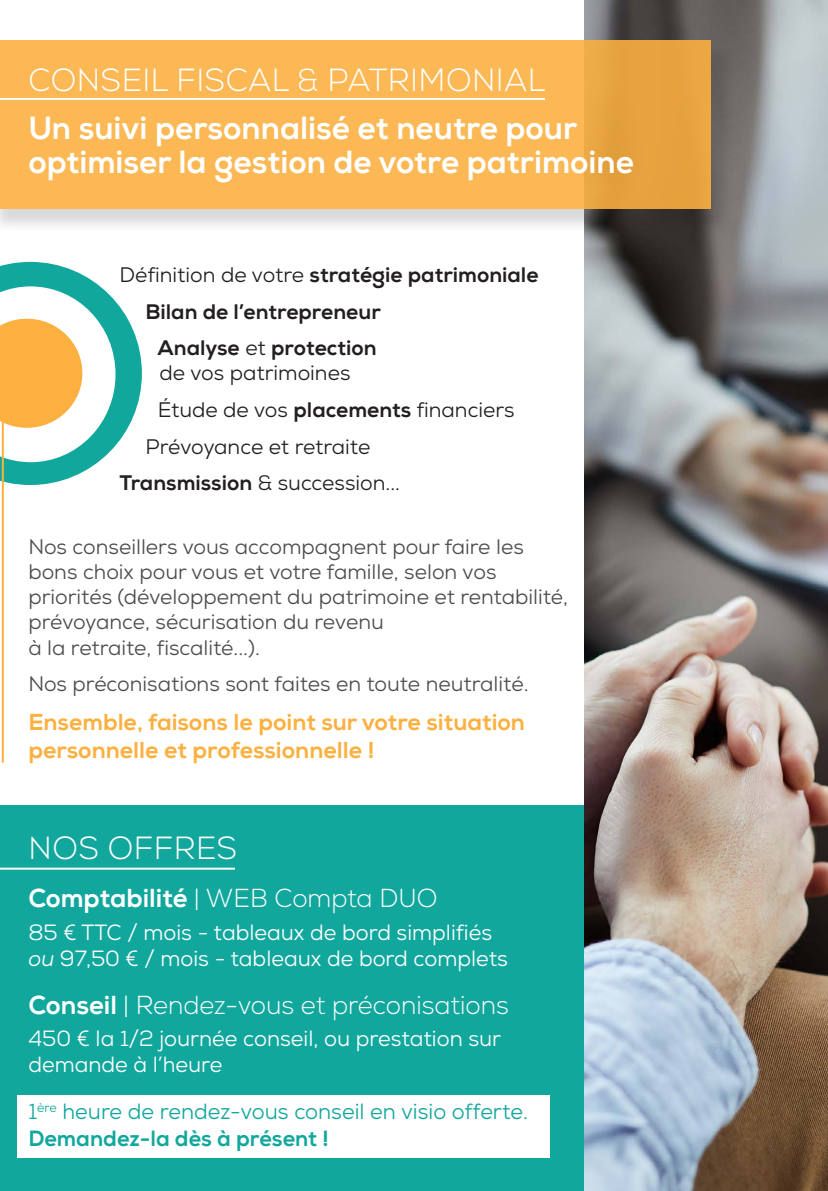
<style>
.page{position:relative;width:828px;height:1191px;background:#fff}
.page>*{position:absolute;margin:0;border:0;box-sizing:border-box;transform-origin:0 0}
.t1{font:32px/34px "Nexa X Bold";color:#fff}
.t2{font:300 32px "Nexa";letter-spacing:.015em;color:#fff}
.t3{font:300 26px "Nexa";color:#fff}
.t4{font:23px/27.6px "Nexa X Bold";color:#fbb03f}
.t5{font:22px/26.4px "Nexa";color:#fff}
.t6{font:22px/26.4px "Nexa";color:#12a79d}
.t7{font:21px/25.2px "Nexa";color:#4b4c4d}
.t8{font:21px/25.2px "Nexa";color:#231f20}
.t9{font:21px "Nexa X Bold";color:#231f20}
.s1{font-family:"Nexa"}
.s2{font-family:"Nexa X Bold"}
.s3{font-family:"Nexa X Bold";font-weight:400}
.s4{font-style:italic}
</style>
<div class="page">
<div style="left:0;top:805px;width:584px;height:386px;background:#12a79d"></div>
<img style="left:584px;top:0;width:244px;height:1191px">
<div style="left:0;top:44px;width:735px;height:190px;background:#231f20;opacity:.2"></div>
<div style="left:0;top:41px;width:710px;height:168px;background:linear-gradient(to right,#ffbe5a,#eeab47)"></div>
<hr style="left:0;top:98px;width:545px;height:2px;background:#fff">
<div style="left:17px;top:1095px;width:532px;height:62px;background:#fff"></div>
<hr style="left:0;top:867px;width:235px;height:2px;background:#fff">
<svg style="left:0;top:261px;width:142px;height:233px"></svg>
<hr style="left:2px;top:364px;width:2px;height:398px;background:#fbb03f">
<p class="t2" style="left:29px;top:61px;width:518px">CONSEIL FISCAL &amp; PATRIMONIAL</p>
<p class="t1" style="left:28px;top:111px;width:607px">Un suivi personnalisé et neutre pour optimiser la gestion de votre patrimoine</p>
<p class="t9" style="left:119px;top:262px;width:420px"><span class="s1">Définition de votre</span> stratégie patrimoniale</p>
<p class="t9" style="left:145px;top:298px;width:237px">Bilan de l’entrepreneur</p>
<p class="t8" style="left:157px;top:335px;width:221px"><span class="s2">Analyse</span> et <span class="s2">protection </span>de vos patrimoines</p>
<p class="t8" style="left:158px;top:397px;width:358px">Étude de vos <span class="s2">placements</span> financiers</p>
<p class="t8" style="left:145px;top:434px;width:226px">Prévoyance et retraite</p>
<p class="t8" style="left:119px;top:470px;width:282px"><span class="s2">Transmission</span> &amp; succession...</p>
<p class="t7" style="left:28px;top:534px;width:541px">Nos conseillers vous accompagnent pour faire les bons choix pour vous et votre famille, selon vos priorités (développement du patrimoine et rentabilité, prévoyance, sécurisation du revenu<br>à la retraite, fiscalité...).</p>
<p class="t7" style="left:28px;top:671px;width:502px">Nos préconisations sont faites en toute neutralité.</p>
<p class="t4" style="left:28px;top:709px;width:498px">Ensemble, faisons le point sur votre situation personnelle et professionnelle !</p>
<p class="t2" style="left:29px;top:829px;width:210px">NOS OFFRES</p>
<p class="t3" style="left:28px;top:883px;width:410px"><span class="s3">Comptabilité</span> | WEB Compta DUO</p>
<p class="t5" style="left:28px;top:918px;width:465px">85 € TTC / mois - tableaux de bord simplifiés</p>
<p class="t5" style="left:28px;top:945px;width:481px"><span class="s4">ou</span> 97,50 € / mois - tableaux de bord complets</p>
<p class="t3" style="left:28px;top:989px;width:482px"><span class="s3">Conseil</span> | Rendez-vous et préconisations</p>
<p class="t5" style="left:28px;top:1025px;width:474px">450 € la 1/2 journée conseil, ou prestation sur demande à l’heure</p>
<p class="t6" style="left:28px;top:1098px;width:501px">1<sup>ère</sup> heure de rendez-vous conseil en visio offerte.<br><span class="s2">Demandez-la dès à présent !</span></p>
</div>
